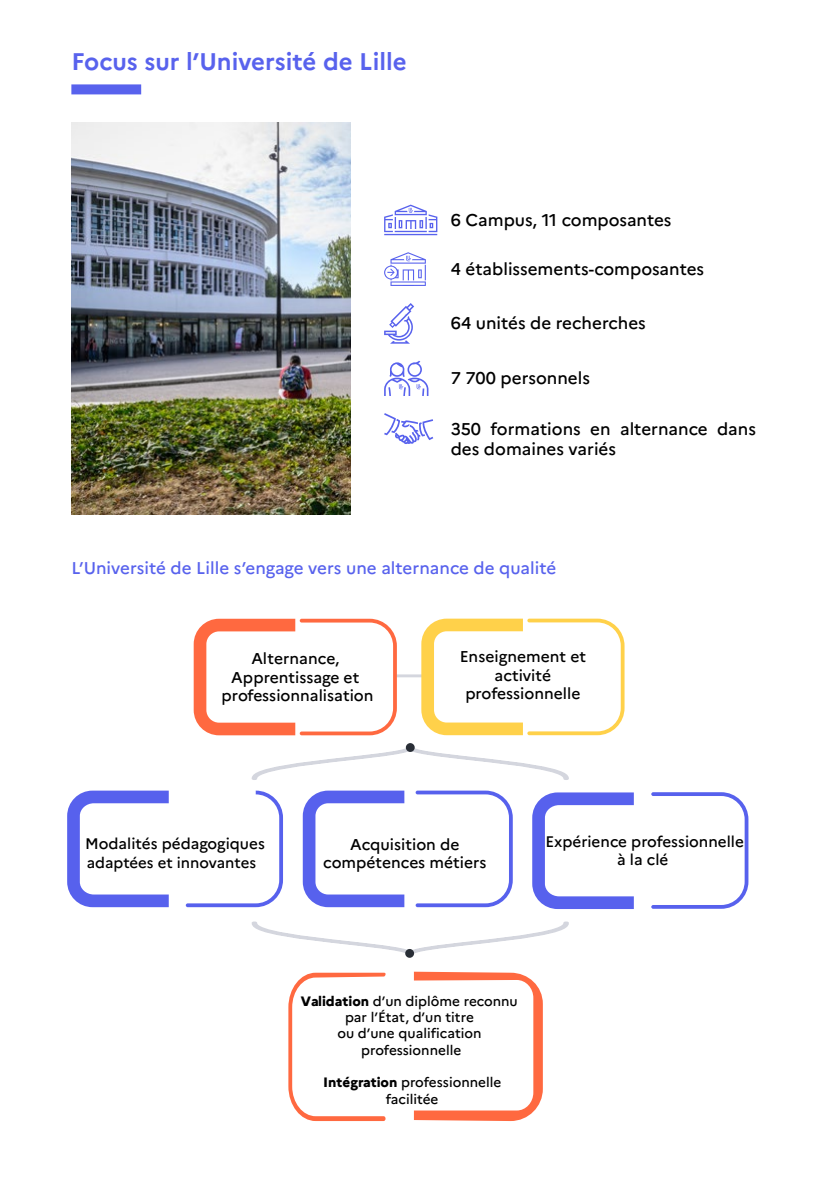
<style>
.page{position:relative;width:840px;height:1191px;background:#fff}
.page>*{position:absolute;margin:0;border:0;box-sizing:border-box;transform-origin:0 0}
.t1{font:700 24px "Marianne";color:#5862ed}
.t2{font:500 17px/20.4px "Marianne";color:#000}
.t3{font:500 17px "Marianne";color:#5862ed}
.t4{font:500 15.6px/18.8px "Marianne";color:#000;text-align:center}
.t5{font:500 15.2px/18.4px "Marianne";color:#000;text-align:center}
.t6{font:500 15px "Marianne";color:#000}
.t7{font:500 13.6px/16.4px "Marianne";color:#000;text-align:center}
.s1{font-weight:800}
</style>
<div class="page">
<img style="left:71px;top:122px;width:279px;height:392px">
<svg style="left:384px;top:205px;width:53px;height:30px"></svg>
<svg style="left:384px;top:413px;width:49px;height:31px"></svg>
<svg style="left:384px;top:303px;width:30px;height:41px"></svg>
<svg style="left:384px;top:361px;width:44px;height:35px"></svg>
<svg style="left:67px;top:790px;width:102px;height:117px"></svg>
<svg style="left:186px;top:790px;width:97px;height:117px"></svg>
<div style="left:80px;top:803px;width:196px;height:91px;background:#fff;border-radius:13px"></div>
<svg style="left:251px;top:744px;width:318px;height:36px"></svg>
<hr style="left:396px;top:674px;width:38px;height:3px;background:#d4d6de">
<svg style="left:532px;top:792px;width:101px;height:117px"></svg>
<svg style="left:415px;top:790px;width:97px;height:117px"></svg>
<div style="left:544px;top:805px;width:200px;height:91px;background:#fff;border-radius:13px"></div>
<svg style="left:421px;top:618px;width:203px;height:117px"></svg>
<div style="left:434px;top:631px;width:177px;height:91px;background:#fff;border-radius:13px"></div>
<svg style="left:193px;top:619px;width:203px;height:116px"></svg>
<div style="left:206px;top:631px;width:178px;height:91px;background:#fff;border-radius:13px"></div>
<svg style="left:288px;top:971px;width:254px;height:150px"></svg>
<svg style="left:302px;top:790px;width:102px;height:117px"></svg>
<div style="left:315px;top:803px;width:178px;height:91px;background:#fff;border-radius:13px"></div>
<svg style="left:651px;top:792px;width:97px;height:116px"></svg>
<div style="left:405px;top:743px;width:9px;height:9px;background:#292e36;border-radius:50%"></div>
<svg style="left:251px;top:921px;width:318px;height:36px"></svg>
<div style="left:405px;top:949px;width:9px;height:8px;background:#292e36;border-radius:50%"></div>
<div style="left:71px;top:84px;width:70px;height:10px;background:#5862ed"></div>
<svg style="left:384px;top:252px;width:41px;height:34px"></svg>
<h1 class="t1" style="left:71px;top:43px;width:337px">Focus sur l’Université de Lille</h1>
<p class="t2" style="left:450px;top:208px;width:222px">6 Campus, 11 composantes</p>
<p class="t2" style="left:450px;top:258px;width:255px">4 établissements-composantes</p>
<p class="t2" style="left:450px;top:312px;width:196px">64 unités de recherches</p>
<p class="t2" style="left:450px;top:367px;width:141px">7 700 personnels</p>
<p class="t2" style="left:450px;top:417px;width:306px">350 formations en alternance dans des domaines variés</p>
<p class="t3" style="left:71px;top:555px;width:486px">L’Université de Lille s’engage vers une alternance de qualité</p>
<p class="t4" style="left:221px;top:647px;width:153px">Alternance,<br>Apprentissage et professionnalisation</p>
<p class="t4" style="left:459px;top:646px;width:128px">Enseignement et activité professionnelle</p>
<p class="t5" style="left:85px;top:833px;width:181px">Modalités pédagogiques</p>
<p class="t5" style="left:545px;top:831px;width:200px">Expérience professionnelle à la clé</p>
<p class="t4" style="left:323px;top:833px;width:165px">Acquisition de compétences métiers</p>
<p class="t6" style="left:87px;top:850px;width:171px">adaptées et innovantes</p>
<p class="t7" style="left:301px;top:991px;width:218px"><span class="s1">Validation</span> d’un diplôme reconnu par l’État, d’un titre<br>ou d’une qualification professionnelle</p>
<p class="t7" style="left:323px;top:1073px;width:179px"><span class="s1">Intégration</span> professionnelle facilitée</p>
</div>
